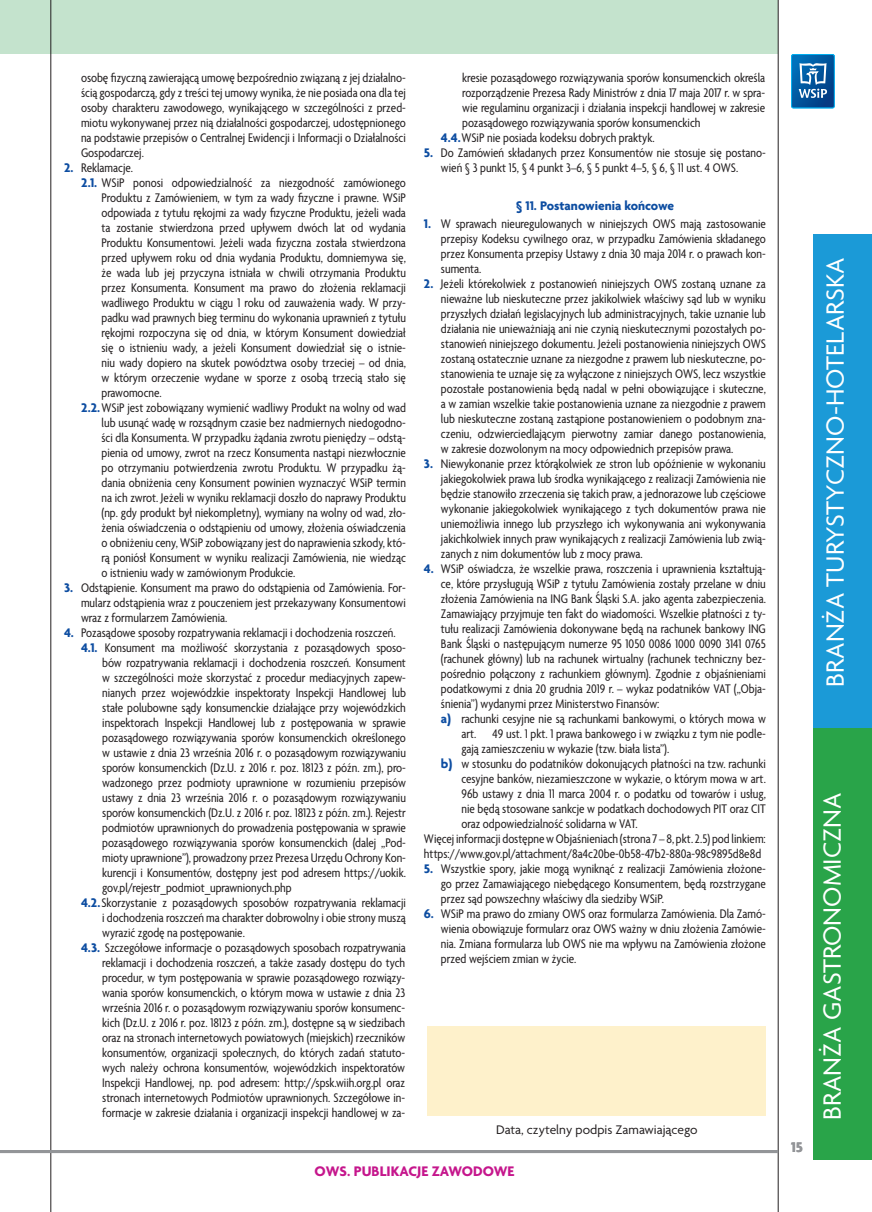
<style>
.page{position:relative;width:872px;height:1212px;background:#fff}
.page>*{position:absolute;margin:0;border:0;box-sizing:border-box;transform-origin:0 0}
.t1{font:27px "Agenda Pl";color:#fff}
.t2{font:700 15px "Agenda Pl";color:#c5168c}
.t3{font:700 15px "Agenda Pl";color:#939598}
.regulamin_txt{font:condensed 13.5px/15px "Agenda Pl";color:#231f20;text-align:justify}
.t4{font:13.5px "Agenda Pl";color:#231f20}
.paragraf{font:700 13.5px "Agenda Pl";color:#0d4da1}
.s1{font-weight:700;font-stretch:normal;color:#0d4da1}
</style>
<div class="page">
<div style="left:428px;top:1026px;width:338px;height:90px;background:#fef1cb"></div>
<div style="left:0;top:0;width:778px;height:54px;background:#c4e3cd"></div>
<svg style="left:791px;top:54px;width:43px;height:54px;background:#2773af"></svg>
<div style="left:813px;top:720px;width:59px;height:439px;background:#29a449"></div>
<div style="left:813px;top:234px;width:59px;height:493px;background:#1b9ad7"></div>
<hr style="left:778px;top:0;width:1px;height:1212px;background:#231f20">
<hr style="left:51px;top:0;width:1px;height:1212px;background:#231f20">
<hr style="left:0;top:1150px;width:778px;height:3px;background:#939598">
<p class="regulamin_txt" style="left:81px;top:70px;width:326px">osobę fizyczną zawierającą umowę bezpośrednio związaną z jej działalno&shy;ścią gospodarczą, gdy z treści tej umowy wynika, że nie posiada ona dla tej osoby charakteru zawodowego, wynikającego w szczególności z przed&shy;miotu wykonywanej przez nią działalności gospodarczej, udostępnionego na podstawie przepisów o Centralnej Ewidencji i Informacji o Działalności Gospodarczej.</p>
<p class="regulamin_txt" style="left:64px;top:160px;width:71px"><span class="s1">2.</span> Reklamacje.</p>
<p class="regulamin_txt" style="left:102px;top:175px;width:306px;text-indent:-20px"><span class="s1">2.1.</span> WSiP ponosi odpowiedzialność za niezgodność zamówionego Produktu z Zamówieniem, w tym za wady fizyczne i prawne. WSiP odpowiada z tytułu rękojmi za wady fizyczne Produktu, jeżeli wada ta zostanie stwierdzona przed upływem dwóch lat od wydania Produktu Konsumentowi. Jeżeli wada fizyczna została stwierdzona przed upływem roku od dnia wydania Produktu, domniemywa się, że wada lub jej przyczyna istniała w chwili otrzymania Produktu przez Konsumenta. Konsument ma prawo do złożenia reklamacji wadliwego Produktu w ciągu 1 roku od zauważenia wady. W przy&shy;padku wad prawnych bieg terminu do wykonania uprawnień z tytułu rękojmi rozpoczyna się od dnia, w którym Konsument dowiedział się o istnieniu wady, a jeżeli Konsument dowiedział się o istnie&shy;niu wady dopiero na skutek powództwa osoby trzeciej – od dnia, w którym orzeczenie wydane w sporze z osobą trzecią stało się prawomocne.</p>
<p class="regulamin_txt" style="left:102px;top:400px;width:306px;text-indent:-20px"><span class="s1">2.2.</span>WSiP jest zobowiązany wymienić wadliwy Produkt na wolny od wad lub usunąć wadę w rozsądnym czasie bez nadmiernych niedogodno&shy;ści dla Konsumenta. W przypadku żądania zwrotu pieniędzy – odstą&shy;pienia od umowy, zwrot na rzecz Konsumenta nastąpi niezwłocznie po otrzymaniu potwierdzenia zwrotu Produktu. W przypadku żą&shy;dania obniżenia ceny Konsument powinien wyznaczyć WSiP termin na ich zwrot. Jeżeli w wyniku reklamacji doszło do naprawy Produktu (np. gdy produkt był niekompletny), wymiany na wolny od wad, zło&shy;żenia oświadczenia o odstąpieniu od umowy, złożenia oświadczenia o obniżeniu ceny, WSiP zobowiązany jest do naprawienia szkody, któ&shy;rą poniósł Konsument w wyniku realizacji Zamówienia, nie wiedząc o istnieniu wady w zamówionym Produkcie.</p>
<p class="regulamin_txt" style="left:81px;top:580px;width:326px;text-indent:-17px"><span class="s1">3.</span> Odstąpienie. Konsument ma prawo do odstąpienia od Zamówienia. For&shy;mularz odstąpienia wraz z pouczeniem jest przekazywany Konsumentowi wraz z formularzem Zamówienia.</p>
<p class="regulamin_txt" style="left:64px;top:625px;width:333px"><span class="s1">4.</span> Pozasądowe sposoby rozpatrywania reklamacji i dochodzenia roszczeń.</p>
<p class="regulamin_txt" style="left:102px;top:640px;width:305px;text-indent:-21px"><span class="s1">4.1.</span> Konsument ma możliwość skorzystania z pozasądowych sposo&shy;bów rozpatrywania reklamacji i dochodzenia roszczeń. Konsument w szczególności może skorzystać z procedur mediacyjnych zapew&shy;nianych przez wojewódzkie inspektoraty Inspekcji Handlowej lub stałe polubowne sądy konsumenckie działające przy wojewódzkich inspektorach Inspekcji Handlowej lub z postępowania w sprawie pozasądowego rozwiązywania sporów konsumenckich określonego w ustawie z dnia 23 września 2016 r. o pozasądowym rozwiązywaniu sporów konsumenckich (Dz.U. z 2016 r. poz. 18123 z późn. zm.), pro&shy;wadzonego przez podmioty uprawnione w rozumieniu przepisów ustawy z dnia 23 września 2016 r. o pozasądowym rozwiązywaniu sporów konsumenckich (Dz.U. z 2016 r. poz. 18123 z późn. zm.). Rejestr podmiotów uprawnionych do prowadzenia postępowania w sprawie pozasądowego rozwiązywania sporów konsumenckich (dalej „Pod&shy;mioty uprawnione”), prowadzony przez Prezesa Urzędu Ochrony Kon&shy;kurencji i Konsumentów, dostępny jest pod adresem https://uokik. gov.pl/rejestr_podmiot_uprawnionych.php</p>
<p class="regulamin_txt" style="left:102px;top:895px;width:305px;text-indent:-21px"><span class="s1">4.2.</span>Skorzystanie z pozasądowych sposobów rozpatrywania reklamacji i dochodzenia roszczeń ma charakter dobrowolny i obie strony muszą wyrazić zgodę na postępowanie.</p>
<p class="regulamin_txt" style="left:102px;top:940px;width:305px;text-indent:-21px"><span class="s1">4.3.</span> Szczegółowe informacje o pozasądowych sposobach rozpatrywania reklamacji i dochodzenia roszczeń, a także zasady dostępu do tych procedur, w tym postępowania w sprawie pozasądowego rozwiązy&shy;wania sporów konsumenckich, o którym mowa w ustawie z dnia 23 września 2016 r. o pozasądowym rozwiązywaniu sporów konsumenc&shy;kich (Dz.U. z 2016 r. poz. 18123 z późn. zm.), dostępne są w siedzibach oraz na stronach internetowych powiatowych (miejskich) rzeczników konsumentów, organizacji społecznych, do których zadań statuto&shy;wych należy ochrona konsumentów, wojewódzkich inspektoratów Inspekcji Handlowej, np. pod adresem: http://spsk.wiih.org.pl oraz stronach internetowych Podmiotów uprawnionych. Szczegółowe in&shy;formacje w zakresie działania i organizacji inspekcji handlowej w za-</p>
<p class="regulamin_txt" style="left:462px;top:70px;width:304px">kresie pozasądowego rozwiązywania sporów konsumenckich określa rozporządzenie Prezesa Rady Ministrów z dnia 17 maja 2017 r. w spra&shy;wie regulaminu organizacji i działania inspekcji handlowej w zakresie pozasądowego rozwiązywania sporów konsumenckich</p>
<p class="regulamin_txt" style="left:441px;top:130px;width:215px"><span class="s1">4.4.</span>WSiP nie posiada kodeksu dobrych praktyk.</p>
<p class="regulamin_txt" style="left:441px;top:145px;width:326px;text-indent:-17px"><span class="s1">5.</span> Do Zamówień składanych przez Konsumentów nie stosuje się postano&shy;wień § 3 punkt 15, § 4 punkt 3–6, § 5 punkt 4–5, § 6, § 11 ust. 4 OWS.</p>
<p class="paragraf" style="left:516px;top:197px;width:160px">§ 11. Postanowienia końcowe</p>
<p class="regulamin_txt" style="left:441px;top:216px;width:326px;text-indent:-17px"><span class="s1">1.</span> W sprawach nieuregulowanych w niniejszych OWS mają zastosowanie przepisy Kodeksu cywilnego oraz, w przypadku Zamówienia składanego przez Konsumenta przepisy Ustawy z dnia 30 maja 2014 r. o prawach kon&shy;sumenta.</p>
<p class="regulamin_txt" style="left:441px;top:276px;width:326px;text-indent:-17px"><span class="s1">2.</span> Jeżeli którekolwiek z postanowień niniejszych OWS zostaną uznane za nieważne lub nieskuteczne przez jakikolwiek właściwy sąd lub w wyniku przyszłych działań legislacyjnych lub administracyjnych, takie uznanie lub działania nie unieważniają ani nie czynią nieskutecznymi pozostałych po&shy;stanowień niniejszego dokumentu. Jeżeli postanowienia niniejszych OWS zostaną ostatecznie uznane za niezgodne z prawem lub nieskuteczne, po&shy;stanowienia te uznaje się za wyłączone z niniejszych OWS, lecz wszystkie pozostałe postanowienia będą nadal w pełni obowiązujące i skuteczne, a w zamian wszelkie takie postanowienia uznane za niezgodnie z prawem lub nieskuteczne zostaną zastąpione postanowieniem o podobnym zna&shy;czeniu, odzwierciedlającym pierwotny zamiar danego postanowienia, w zakresie dozwolonym na mocy odpowiednich przepisów prawa.</p>
<p class="regulamin_txt" style="left:441px;top:456px;width:326px;text-indent:-17px"><span class="s1">3.</span> Niewykonanie przez którąkolwiek ze stron lub opóźnienie w wykonaniu jakiegokolwiek prawa lub środka wynikającego z realizacji Zamówienia nie będzie stanowiło zrzeczenia się takich praw, a jednorazowe lub częściowe wykonanie jakiegokolwiek wynikającego z tych dokumentów prawa nie uniemożliwia innego lub przyszłego ich wykonywania ani wykonywania jakichkolwiek innych praw wynikających z realizacji Zamówienia lub zwią&shy;zanych z nim dokumentów lub z mocy prawa.</p>
<p class="regulamin_txt" style="left:441px;top:561px;width:326px;text-indent:-17px"><span class="s1">4.</span> WSiP oświadcza, że wszelkie prawa, roszczenia i uprawnienia kształtują&shy;ce, które przysługują WSiP z tytułu Zamówienia zostały przelane w dniu złożenia Zamówienia na ING Bank Śląski S.A. jako agenta zabezpieczenia.<br>Zamawiający przyjmuje ten fakt do wiadomości. Wszelkie płatności z ty&shy;tułu realizacji Zamówienia dokonywane będą na rachunek bankowy ING Bank Śląski o następującym numerze 95 1050 0086 1000 0090 3141 0765 (rachunek główny) lub na rachunek wirtualny (rachunek techniczny bez&shy;pośrednio połączony z rachunkiem głównym). Zgodnie z objaśnieniami podatkowymi z dnia 20 grudnia 2019 r. – wykaz podatników VAT („Obja&shy;śnienia”) wydanymi przez Ministerstwo Finansów:</p>
<p class="regulamin_txt" style="left:461px;top:711px;width:306px;text-indent:-20px"><span class="s1">a)</span> rachunki cesyjne nie są rachunkami bankowymi, o których mowa w art. 49 ust. 1 pkt. 1 prawa bankowego i w związku z tym nie podle&shy;gają zamieszczeniu w wykazie (tzw. biała lista”).</p>
<p class="regulamin_txt" style="left:461px;top:756px;width:306px;text-indent:-20px"><span class="s1">b)</span> w stosunku do podatników dokonujących płatności na tzw. rachunki cesyjne banków, niezamieszczone w wykazie, o którym mowa w art.<br>96b ustawy z dnia 11 marca 2004 r. o podatku od towarów i usług, nie będą stosowane sankcje w podatkach dochodowych PIT oraz CIT oraz odpowiedzialność solidarna w VAT.</p>
<p class="regulamin_txt" style="left:424px;top:831px;width:343px">Więcej informacji dostępne w Objaśnieniach (strona 7 – 8, pkt. 2.5) pod linkiem: https://www.gov.pl/attachment/8a4c20be-0b58-47b2-880a-98c9895d8e8d</p>
<p class="regulamin_txt" style="left:441px;top:861px;width:326px;text-indent:-17px"><span class="s1">5.</span> Wszystkie spory, jakie mogą wyniknąć z realizacji Zamówienia złożone&shy;go przez Zamawiającego niebędącego Konsumentem, będą rozstrzygane przez sąd powszechny właściwy dla siedziby WSiP.</p>
<p class="regulamin_txt" style="left:441px;top:906px;width:326px;text-indent:-17px"><span class="s1">6.</span> WSiP ma prawo do zmiany OWS oraz formularza Zamówienia. Dla Zamó&shy;wienia obowiązuje formularz oraz OWS ważny w dniu złożenia Zamówie&shy;nia. Zmiana formularza lub OWS nie ma wpływu na Zamówienia złożone przed wejściem zmian w życie.</p>
<p class="t4" style="left:496px;top:1121px;width:203px">Data, czytelny podpis Zamawiającego</p>
<p class="t2" style="left:315px;top:1162px;width:201px">OWS. PUBLIKACJE ZAWODOWE</p>
<h1 class="t1" style="left:819px;top:687px;width:431px;rotate:-90deg">BRANŻA TURYSTYCZNO-HOTELARSKA</h1>
<p class="t3" style="left:791px;top:1138px;width:13px">15</p>
<h1 class="t1" style="left:816px;top:1120px;width:329px;rotate:-90deg">BRANŻA GASTRONOMICZNA</h1>
</div>
